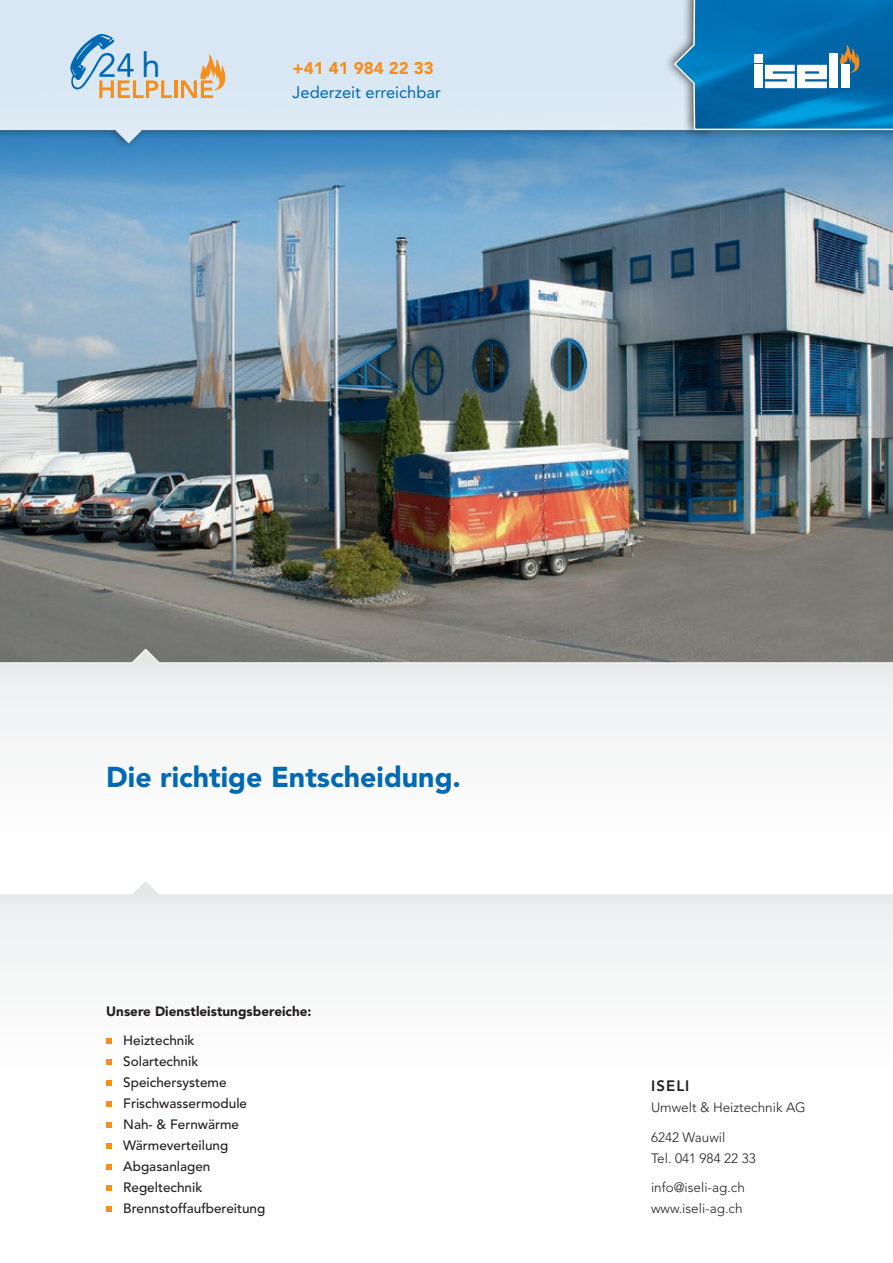
<style>
.page{position:relative;width:893px;height:1263px;background:#fff}
.page>*{position:absolute;margin:0;border:0;box-sizing:border-box;transform-origin:0 0}
.t1{font:34.35px "Avenir";color:#0168b3}
.t2{font:900 28.5px "Avenir LT Std";color:#0168b3}
.t3{font:900 16.8px "Avenir LT Std";color:#f68e1e}
.t4{font:16.5px "Avenir LT Std";color:#0168b3}
.t5{font:800 15px "Avenir LT Std";color:#231f20}
.t6{font:500 13.5px/21px "Avenir LT Std";color:#231f20}
.t7{font:300 13.5px/29.5px "Avenir LT Std";color:#231f20}
.t8{font:900 13.5px "Avenir LT Std";color:#231f20}
</style>
<div class="page">
<img style="left:0;top:151px;width:892px;height:497px">
<div style="left:0;top:0;width:719px;height:151px;background:#231f20;opacity:.75"></div>
<svg style="left:0;top:0;width:664px;height:144px;fill:#d8e7f3"></svg>
<hr style="left:892px;top:120px;width:1px;height:1143px;background:#afc6d6">
<svg style="left:0;top:879px;width:893px;height:223px"></svg>
<svg style="left:0;top:648px;width:893px;height:223px"></svg>
<svg style="left:106px;top:1038px;width:6px;height:5px"></svg>
<svg style="left:106px;top:1059px;width:6px;height:5px"></svg>
<svg style="left:106px;top:1080px;width:6px;height:5px"></svg>
<svg style="left:106px;top:1101px;width:6px;height:5px"></svg>
<svg style="left:106px;top:1122px;width:6px;height:5px"></svg>
<svg style="left:106px;top:1143px;width:6px;height:5px"></svg>
<svg style="left:106px;top:1164px;width:6px;height:5px"></svg>
<svg style="left:106px;top:1185px;width:6px;height:5px"></svg>
<svg style="left:106px;top:1206px;width:6px;height:5px"></svg>
<div style="left:664px;top:0;width:229px;height:157px;background:#231f20;opacity:.75"></div>
<img style="left:673px;top:0;width:220px;height:429px">
<svg style="left:675px;top:0;width:218px;height:149px"></svg>
<svg style="left:70px;top:34px;width:102px;height:64px"></svg>
<hr style="left:174px;top:80px;width:3px;height:18px;background:#f68e1e">
<svg style="left:181px;top:54px;width:44px;height:44px"></svg>
<h1 class="t1" style="left:141px;top:38px;width:21px">h</h1>
<p class="t3" style="left:293px;top:58px;width:143px">+41 41 984 22 33</p>
<p class="t4" style="left:293px;top:82px;width:150px">Jederzeit erreichbar</p>
<h2 class="t2" style="left:106px;top:760px;width:356px">Die richtige Entscheidung.</h2>
<p class="t8" style="left:106px;top:1003px;width:207px">Unsere Dienstleistungsbereiche:</p>
<p class="t6" style="left:123px;top:1030px;width:144px">Heiztechnik<br>Solartechnik<br>Speichersysteme<br>Frischwassermodule<br>Nah- &amp; Fernwärme<br>Wärmeverteilung<br>Abgasanlagen<br>Regeltechnik<br>Brennstoffaufbereitung</p>
<p class="t5" style="left:651px;top:1077px;width:15px">Iseli</p>
<p class="t7" style="left:651px;top:1092px;width:156px">Umwelt &amp; Heiztechnik AG<br>6242 Wauwil</p>
<p class="t7" style="left:651px;top:1143px;width:106px">Tel. 041 984 22 33 info@iseli-ag.ch</p>
<p class="t7" style="left:651px;top:1193px;width:93px">www.iseli-ag.ch</p>
</div>
